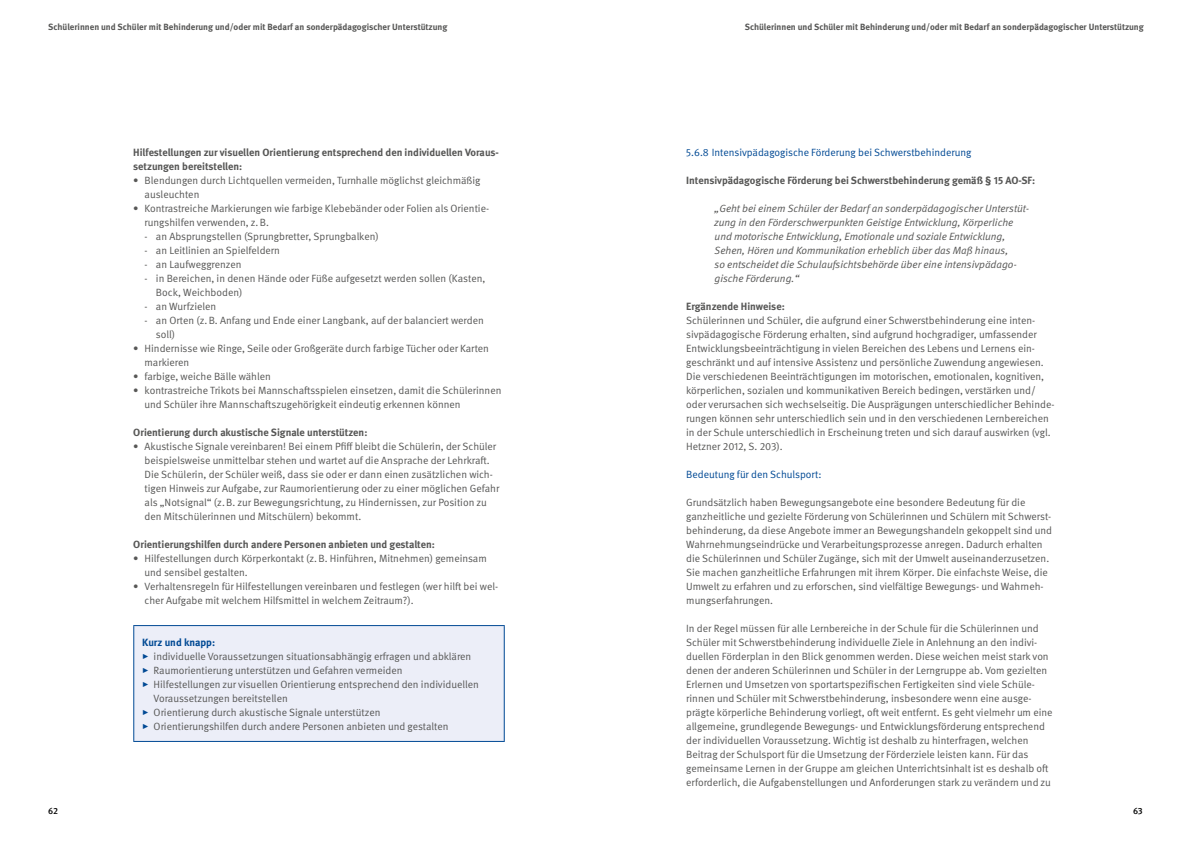
<style>
.page{position:relative;width:1191px;height:842px;background:#fff}
.page>*{position:absolute;margin:0;border:0;box-sizing:border-box;transform-origin:0 0}
.t1{font:10.5px/14px "DGUV Meta";color:#575756}
.t2{font:italic 10.5px/14px "DGUV Meta";color:#575756}
.t3{font:700 10.5px/14px "DGUV Meta";color:#575756}
.t4{font:10.5px "DGUV Meta";color:#004994}
.t5{font:700 10.5px "DGUV Meta";color:#004994}
.t6{font:700 9px "DGUV Meta";color:#575756}
.t7{font:500 9px "DGUV Meta";color:#000}
.s1{color:#004994}
</style>
<div class="page">
<div style="left:134px;top:626px;width:370px;height:115px;background:#eceef8"></div>
<hr style="left:133px;top:625px;width:372px;height:1px;background:#004994">
<hr style="left:133px;top:626px;width:1px;height:115px;background:#004994">
<hr style="left:504px;top:626px;width:1px;height:115px;background:#004994">
<hr style="left:133px;top:741px;width:372px;height:1px;background:#004994">
<p class="t6" style="left:48px;top:22px;width:400px">Schülerinnen und Schüler mit Behinderung und/oder mit Bedarf an sonderpädagogischer Unterstützung</p>
<p class="t6" style="left:744px;top:22px;width:400px">Schülerinnen und Schüler mit Behinderung und/oder mit Bedarf an sonderpädagogischer Unterstützung</p>
<p class="t3" style="left:133px;top:146px;width:367px">Hilfestellungen zur visuellen Orientierung entsprechend den individuellen Voraus&shy;setzungen bereitstellen:</p>
<p class="t1" style="left:145px;top:174px;width:337px;text-indent:-11px">• Blendungen durch Lichtquellen vermeiden, Turnhalle möglichst gleichmäßig ausleuchten</p>
<p class="t1" style="left:145px;top:202px;width:346px;text-indent:-11px">• Kontrastreiche Markierungen wie farbige Klebebänder oder Folien als Orientie&shy;rungshilfen verwenden, z.B.</p>
<p class="t1" style="left:145px;top:230px;width:236px">- an Absprungstellen (Sprungbretter, Sprungbalken)</p>
<p class="t1" style="left:145px;top:244px;width:137px">- an Leitlinien an Spielfeldern</p>
<p class="t1" style="left:145px;top:258px;width:99px">- an Laufweggrenzen</p>
<p class="t1" style="left:156px;top:272px;width:331px;text-indent:-11px">- in Bereichen, in denen Hände oder Füße aufgesetzt werden sollen (Kasten,<br>Bock, Weichboden)</p>
<p class="t1" style="left:145px;top:300px;width:73px">- an Wurfzielen</p>
<p class="t1" style="left:156px;top:314px;width:329px;text-indent:-11px">- an Orten (z.B. Anfang und Ende einer Langbank, auf der balanciert werden soll)</p>
<p class="t1" style="left:145px;top:342px;width:346px;text-indent:-11px">• Hindernisse wie Ringe, Seile oder Großgeräte durch farbige Tücher oder Karten markieren</p>
<p class="t1" style="left:133px;top:370px;width:139px">• farbige, weiche Bälle wählen</p>
<p class="t1" style="left:145px;top:384px;width:358px;text-indent:-11px">• kontrastreiche Trikots bei Mannschaftsspielen einsetzen, damit die Schülerinnen und Schüler ihre Mannschaftszugehörigkeit eindeutig erkennen können</p>
<p class="t3" style="left:133px;top:426px;width:236px">Orientierung durch akustische Signale unterstützen:</p>
<p class="t1" style="left:145px;top:440px;width:356px;text-indent:-11px">• Akustische Signale vereinbaren! Bei einem Pfiff bleibt die Schülerin, der Schüler beispielsweise unmittelbar stehen und wartet auf die Ansprache der Lehrkraft.<br>Die Schülerin, der Schüler weiß, dass sie oder er dann einen zusätzlichen wich&shy;tigen Hinweis zur Aufgabe, zur Raumorientierung oder zu einer möglichen Gefahr als „Notsignal“ (z.B. zur Bewegungsrichtung, zu Hindernissen, zur Position zu den Mitschülerinnen und Mitschülern) bekommt.</p>
<p class="t3" style="left:133px;top:538px;width:303px">Orientierungshilfen durch andere Personen anbieten und gestalten:</p>
<p class="t1" style="left:145px;top:552px;width:344px;text-indent:-11px">• Hilfestellungen durch Körperkontakt (z.B. Hinführen, Mitnehmen) gemeinsam und sensibel gestalten.</p>
<p class="t1" style="left:145px;top:580px;width:355px;text-indent:-11px">• Verhaltensregeln für Hilfestellungen vereinbaren und festlegen (wer hilft bei wel&shy;cher Aufgabe mit welchem Hilfsmittel in welchem Zeitraum?).</p>
<p class="t5" style="left:142px;top:636px;width:74px">Kurz und knapp:</p>
<p class="t1" style="left:142px;top:650px;width:330px"><span class="s1">✓</span> individuelle Voraussetzungen situationsabhängig erfragen und abklären</p>
<p class="t1" style="left:142px;top:664px;width:262px"><span class="s1">✓</span> Raumorientierung unterstützen und Gefahren vermeiden</p>
<p class="t1" style="left:154px;top:678px;width:327px;text-indent:-11px"><span class="s1">✓</span> Hilfestellungen zur visuellen Orientierung entsprechend den individuellen<br>Voraussetzungen bereitstellen</p>
<p class="t1" style="left:142px;top:706px;width:240px"><span class="s1">✓</span> Orientierung durch akustische Signale unterstützen</p>
<p class="t1" style="left:142px;top:720px;width:308px"><span class="s1">✓</span> Orientierungshilfen durch andere Personen anbieten und gestalten</p>
<p class="t4" style="left:686px;top:146px;width:287px">5.6.8 Intensivpädagogische Förderung bei Schwerstbehinderung</p>
<p class="t3" style="left:686px;top:174px;width:350px">Intensivpädagogische Förderung bei Schwerstbehinderung gemäß § 15 AO-SF:</p>
<p class="t2" style="left:714px;top:202px;width:316px">„Geht bei einem Schüler der Bedarf an sonderpädagogischer Unterstüt&shy;zung in den Förderschwerpunkten Geistige Entwicklung, Körperliche und motorische Entwicklung, Emotionale und soziale Entwicklung, Sehen, Hören und Kommunikation erheblich über das Maß hinaus,<br>so entscheidet die Schulaufsichtsbehörde über eine intensivpädago&shy;gische Förderung.“</p>
<p class="t3" style="left:686px;top:300px;width:100px">Ergänzende Hinweise:</p>
<p class="t1" style="left:686px;top:314px;width:370px">Schülerinnen und Schüler, die aufgrund einer Schwerstbehinderung eine inten&shy;sivpädagogische Förderung erhalten, sind aufgrund hochgradiger, umfassender Entwicklungsbeeinträchtigung in vielen Bereichen des Lebens und Lernens ein&shy;geschränkt und auf intensive Assistenz und persönliche Zuwendung angewiesen.<br>Die verschiedenen Beeinträchtigungen im motorischen, emotionalen, kognitiven, körperlichen, sozialen und kommunikativen Bereich bedingen, verstärken und/ oder verursachen sich wechselseitig. Die Ausprägungen unterschiedlicher Behinde&shy;rungen können sehr unterschiedlich sein und in den verschiedenen Lernbereichen in der Schule unterschiedlich in Erscheinung treten und sich darauf auswirken (vgl.<br>Hetzner 2012, S. 203).</p>
<p class="t4" style="left:686px;top:468px;width:137px">Bedeutung für den Schulsport:</p>
<p class="t1" style="left:686px;top:496px;width:367px">Grundsätzlich haben Bewegungsangebote eine besondere Bedeutung für die ganzheitliche und gezielte Förderung von Schülerinnen und Schülern mit Schwerst&shy;behinderung, da diese Angebote immer an Bewegungshandeln gekoppelt sind und Wahrnehmungseindrücke und Verarbeitungsprozesse anregen. Dadurch erhalten die Schülerinnen und Schüler Zugänge, sich mit der Umwelt auseinanderzusetzen.<br>Sie machen ganzheitliche Erfahrungen mit ihrem Körper. Die einfachste Weise, die Umwelt zu erfahren und zu erforschen, sind vielfältige Bewegungs- und Wahrneh&shy;mungserfahrungen.</p>
<p class="t1" style="left:686px;top:622px;width:368px">In der Regel müssen für alle Lernbereiche in der Schule für die Schülerinnen und Schüler mit Schwerstbehinderung individuelle Ziele in Anlehnung an den indivi&shy;duellen Förderplan in den Blick genommen werden. Diese weichen meist stark von denen der anderen Schülerinnen und Schüler in der Lerngruppe ab. Vom gezielten Erlernen und Umsetzen von sportartspezifischen Fertigkeiten sind viele Schüle&shy;rinnen und Schüler mit Schwerstbehinderung, insbesondere wenn eine ausge&shy;prägte körperliche Behinderung vorliegt, oft weit entfernt. Es geht vielmehr um eine allgemeine, grundlegende Bewegungs- und Entwicklungsförderung entsprechend der individuellen Voraussetzung. Wichtig ist deshalb zu hinterfragen, welchen Beitrag der Schulsport für die Umsetzung der Förderziele leisten kann. Für das gemeinsame Lernen in der Gruppe am gleichen Unterrichtsinhalt ist es deshalb oft erforderlich, die Aufgabenstellungen und Anforderungen stark zu verändern und zu</p>
<p class="t7" style="left:48px;top:806px;width:11px">62</p>
<p class="t7" style="left:1133px;top:806px;width:11px">63</p>
</div>
